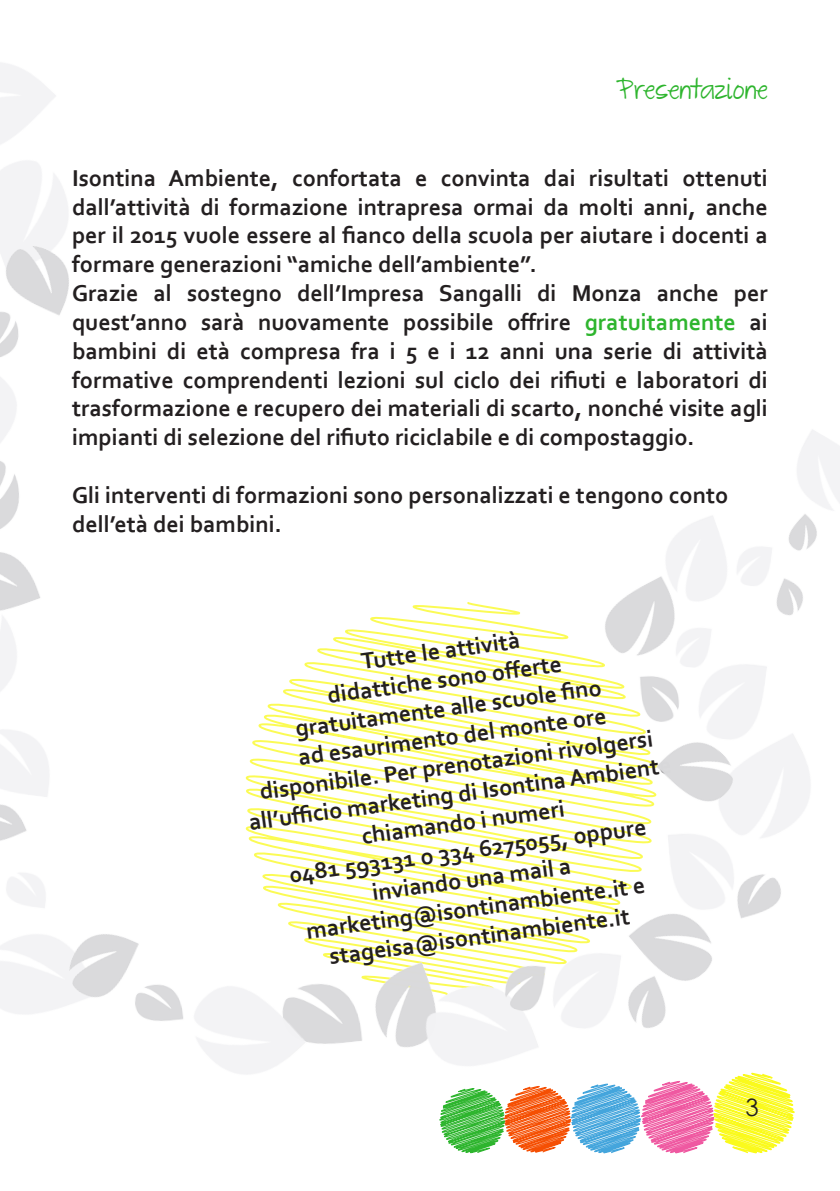
<style>
.page{position:relative;width:840px;height:1191px;background:#fff}
.page>*{position:absolute;margin:0;border:0;box-sizing:border-box;transform-origin:0 0}
.t1{font:700 24px/28.8px "Corbel";color:#231f20}
.t2{font:24px "The Great Escape";color:#2eb52e}
.t3{font:24px "Century Gothic";color:#231f20}
.s1{color:#2eb52e}
</style>
<div class="page">
<svg style="left:439px;top:1072px;width:355px;height:82px"></svg>
<svg style="left:245px;top:602px;width:407px;height:360px"></svg>
<img style="left:325px;top:984px;width:23px;height:60px">
<img style="left:51px;top:934px;width:88px;height:77px">
<img style="left:130px;top:974px;width:31px;height:47px">
<img style="left:581px;top:589px;width:94px;height:91px">
<img style="left:630px;top:670px;width:49px;height:55px">
<img style="left:612px;top:882px;width:100px;height:99px">
<img style="left:643px;top:717px;width:108px;height:108px">
<img style="left:749px;top:874px;width:32px;height:42px">
<img style="left:652px;top:822px;width:97px;height:96px">
<img style="left:348px;top:951px;width:57px;height:96px">
<img style="left:405px;top:951px;width:148px;height:149px">
<img style="left:495px;top:957px;width:40px;height:58px">
<img style="left:631px;top:968px;width:49px;height:60px">
<img style="left:535px;top:939px;width:96px;height:96px">
<img style="left:161px;top:951px;width:164px;height:123px">
<img style="left:680px;top:665px;width:97px;height:82px">
<img style="left:665px;top:620px;width:49px;height:50px">
<img style="left:776px;top:578px;width:27px;height:37px">
<img style="left:789px;top:532px;width:28px;height:19px">
<img style="left:790px;top:430px;width:49px;height:102px">
<img style="left:0;top:471px;width:19px;height:54px">
<img style="left:0;top:224px;width:70px;height:91px">
<img style="left:0;top:306px;width:28px;height:51px">
<img style="left:0;top:525px;width:34px;height:57px">
<img style="left:0;top:582px;width:40px;height:109px">
<img style="left:0;top:808px;width:27px;height:33px">
<img style="left:0;top:377px;width:17px;height:94px">
<img style="left:638px;top:516px;width:111px;height:99px">
<p class="t2" style="left:616px;top:77px;width:153px">Presentazione</p>
<p class="t1" style="left:72px;top:163px;width:697px">Isontina Ambiente, confortata e convinta dai risultati ottenuti dall’attività di formazione intrapresa ormai da molti anni, anche per il 2015 vuole essere al fianco della scuola per aiutare i docenti a formare generazioni “amiche dell’ambiente”.<br>Grazie al sostegno dell’Impresa Sangalli di Monza anche per quest’anno sarà nuovamente possibile offrire <span class="s1">gratuitamente</span> ai bambini di età compresa fra i 5 e i 12 anni una serie di attività formative comprendenti lezioni sul ciclo dei rifiuti e laboratori di trasformazione e recupero dei materiali di scarto, nonché visite agli impianti di selezione del rifiuto riciclabile e di compostaggio.</p>
<p class="t1" style="left:72px;top:480px;width:657px">Gli interventi di formazioni sono personalizzati e tengono conto dell’età dei bambini.</p>
<p class="t1" style="left:227px;top:665px;width:427px;text-align:center;rotate:-8deg">Tutte le attività<br>didattiche sono off erte<br>gratuitamente alle scuole fi no<br>ad esaurimento del monte ore disponibile. Per prenotazioni rivolgersi all’uffi cio marketing di Isontina Ambiente chiamando i numeri<br>0481 593131 o 334 6275055, oppure inviando una mail a marketing@isontinambiente.it e stageisa@isontinambiente.it</p>
<p class="t3" style="left:745px;top:1090px;width:15px">3</p>
</div>
